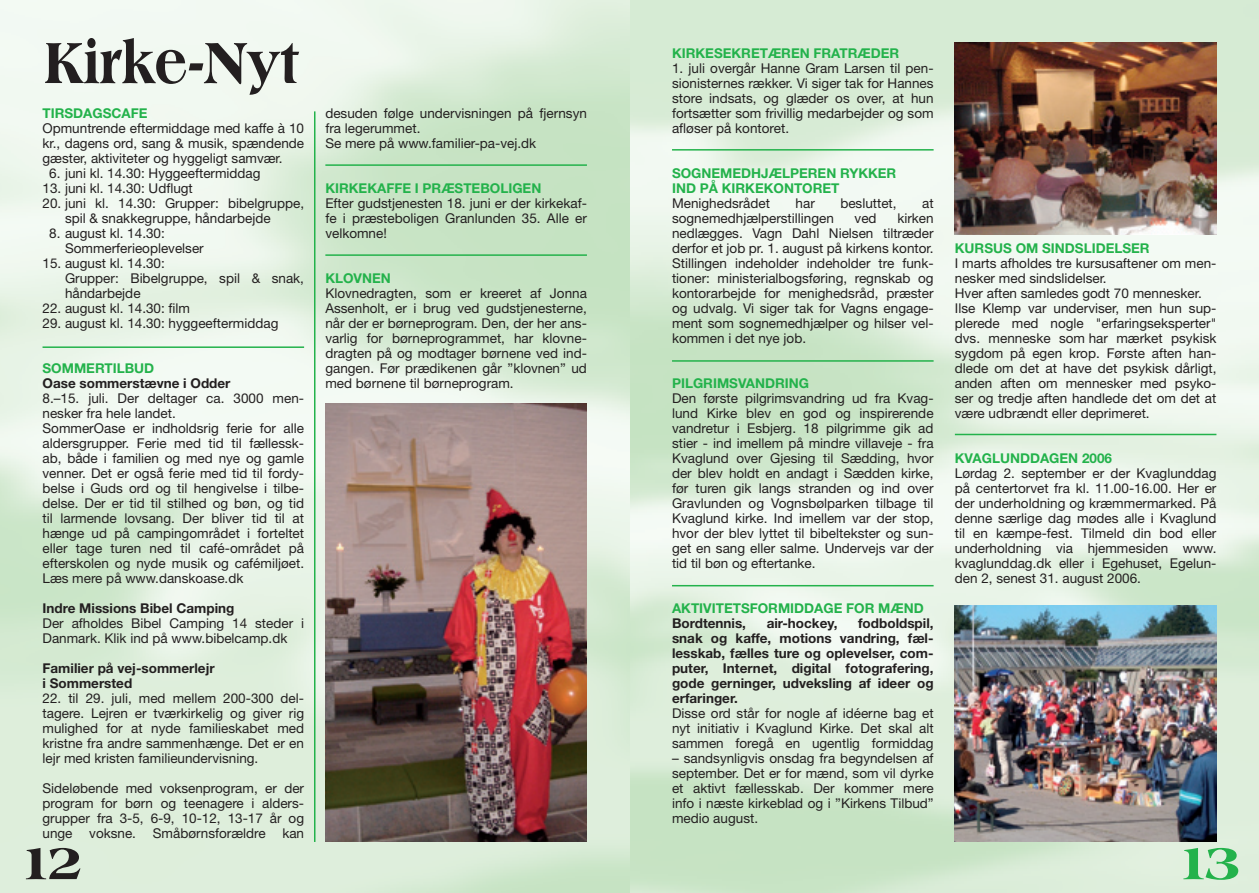
<style>
.page{position:relative;width:1259px;height:893px;background:#fff}
.page>*{position:absolute;margin:0;border:0;box-sizing:border-box;transform-origin:0 0}
.t1{font:800 62.1px "Americana LT";letter-spacing:-.02em;color:#231f20;scale:.87 1}
.t2{font:800 49.5px "Americana LT";color:#231f20;scale:1.15 1}
.t3{font:800 49.5px "Americana LT";color:#23b24b;scale:1.15 1}
.t4{font:13.5px/15px "Helvetica Neue LT";color:#231f20;text-align:justify}
.t5{font:700 13.5px/15px "Helvetica Neue LT";color:#231f20}
.t6{font:700 13.5px "Helvetica Neue LT";color:#23b24b}
</style>
<div class="page">
<img style="left:0;top:0;width:1259px;height:893px">
<hr style="left:314px;top:111px;width:1px;height:731px;background:#23b24b">
<hr style="left:43px;top:346px;width:261px;height:2px;background:#23b24b">
<hr style="left:325px;top:164px;width:262px;height:2px;background:#23b24b">
<hr style="left:325px;top:254px;width:262px;height:2px;background:#23b24b">
<hr style="left:672px;top:585px;width:261px;height:1px;background:#23b24b">
<hr style="left:672px;top:360px;width:261px;height:2px;background:#23b24b">
<hr style="left:955px;top:434px;width:261px;height:1px;background:#23b24b">
<hr style="left:672px;top:149px;width:261px;height:2px;background:#23b24b">
<img style="left:955px;top:606px;width:261px;height:236px">
<img style="left:955px;top:42px;width:261px;height:193px">
<img style="left:325px;top:403px;width:262px;height:439px">
<h1 class="t1" style="left:43px;top:26px;width:296px">Kirke-Nyt</h1>
<p class="t6" style="left:672px;top:44px;width:151px">Kirkesekretæren fratr</p>
<p class="t6" style="left:857px;top:44px;width:39px">æder</p>
<p class="t4" style="left:672px;top:60px;width:263px">1. juli overgår Hanne Gram Larsen til pen&shy;sionisternes rækker. Vi siger tak for Hannes store indsats, og glæder os over, at hun fortsætter som frivillig medarbejder og som afløser på kontoret.</p>
<p class="t6" style="left:672px;top:164px;width:20px">Sogn</p>
<p class="t6" style="left:711px;top:164px;width:40px">emedhj</p>
<p class="t6" style="left:769px;top:164px;width:124px">ælperen rykker</p>
<p class="t6" style="left:672px;top:179px;width:9px">ind</p>
<p class="t6" style="left:700px;top:179px;width:32px">på kirk</p>
<p class="t6" style="left:755px;top:179px;width:20px">ekontor</p>
<p class="t6" style="left:822px;top:179px;width:15px">et</p>
<p class="t4" style="left:672px;top:195px;width:100px">Menighedsrådet</p>
<p class="t4" style="left:795px;top:195px;width:21px">har</p>
<p class="t4" style="left:840px;top:195px;width:58px">besluttet,</p>
<p class="t4" style="left:922px;top:195px;width:13px">at</p>
<p class="t4" style="left:672px;top:210px;width:163px">sognemedhjælperstillingen</p>
<p class="t4" style="left:854px;top:210px;width:24px">ved</p>
<p class="t4" style="left:325px;top:105px;width:263px;text-align:left">desuden følge undervisningen på fjernsyn fra legerummet.<br>Se mere på www.familier-pa-vej.dk</p>
<p class="t6" style="left:325px;top:179px;width:52px">Kirkekaff</p>
<p class="t6" style="left:402px;top:179px;width:138px">e i Præsteboligen</p>
<p class="t4" style="left:325px;top:195px;width:263px">Efter gudstjenesten 18. juni er der kirkekaf&shy;fe i præsteboligen Granlunden 35. Alle er velkomne!</p>
<p class="t6" style="left:325px;top:269px;width:28px">Klovn</p>
<p class="t6" style="left:372px;top:269px;width:18px">en</p>
<p class="t4" style="left:325px;top:285px;width:263px">Klovnedragten, som er kreeret af Jonna Assenholt, er i brug ved gudstjenesterne, når der er børneprogram. Den, der her ans&shy;varlig for børneprogrammet, har klovne&shy;dragten på og modtager børnene ved ind&shy;gangen. Før prædikenen går ”klovnen” ud med børnene til børneprogram.</p>
<p class="t6" style="left:43px;top:104px;width:18px">Tirsdags</p>
<p class="t6" style="left:112px;top:104px;width:38px">Cafe</p>
<p class="t4" style="left:43px;top:120px;width:263px">Opmuntrende eftermiddage med kaffe à 10 kr., dagens ord, sang &amp; musik, spændende gæster, aktiviteter og hyggeligt samvær.</p>
<p class="t4" style="left:49px;top:165px;width:213px">6. juni kl. 14.30: Hyggeeftermiddag</p>
<p class="t4" style="left:43px;top:180px;width:152px">13. juni kl. 14.30: Udflugt</p>
<p class="t4" style="left:65px;top:195px;width:240px;text-indent:-23px">20. juni kl. 14.30: Grupper: bibelgruppe, spil &amp; snakkegruppe, håndarbejde</p>
<p class="t4" style="left:65px;top:225px;width:140px;text-indent:-16px">8. august kl. 14.30:<br>Sommerferieoplevelser</p>
<p class="t4" style="left:65px;top:255px;width:240px;text-align:left;text-indent:-23px">15. august kl. 14.30:<br>Grupper: Bibelgruppe, spil &amp; snak, håndarbejde</p>
<p class="t4" style="left:43px;top:300px;width:149px">22. august kl. 14.30: film</p>
<p class="t4" style="left:43px;top:315px;width:237px">29. august kl. 14.30: hyggeeftermiddag</p>
<p class="t6" style="left:43px;top:359px;width:21px">Somm</p>
<p class="t6" style="left:86px;top:359px;width:49px">erti lbud</p>
<p class="t5" style="left:43px;top:375px;width:189px">Oase sommerstævne i Odder</p>
<p class="t4" style="left:43px;top:390px;width:263px;text-align:left">8.–15. juli. Der deltager ca. 3000 men&shy;nesker fra hele landet.<br>SommerOase er indholdsrig ferie for alle aldersgrupper. Ferie med tid til fællessk&shy;ab, både i familien og med nye og gamle venner. Det er også ferie med tid til fordy&shy;belse i Guds ord og til hengivelse i tilbe&shy;delse. Der er tid til stilhed og bøn, og tid til larmende lovsang. Der bliver tid til at hænge ud på campingområdet i forteltet eller tage turen ned til café-området på efterskolen og nyde musik og cafémiljøet.<br>Læs mere på www.danskoase.dk</p>
<p class="t5" style="left:43px;top:600px;width:193px">Indre Missions Bibel Camping</p>
<p class="t4" style="left:43px;top:615px;width:263px">Der afholdes Bibel Camping 14 steder i<br>Danmark. Klik ind på www.bibelcamp.dk</p>
<p class="t5" style="left:43px;top:660px;width:174px">Familier på vej-sommerlejr i Sommersted</p>
<p class="t4" style="left:43px;top:690px;width:263px">22. til 29. juli, med mellem 200-300 del&shy;tagere. Lejren er tværkirkelig og giver rig mulighed for at nyde familieskabet med kristne fra andre sammenhænge. Det er en lejr med kristen familieundervisning.</p>
<p class="t4" style="left:43px;top:780px;width:263px">Sideløbende med voksenprogram, er der program for børn og teenagere i alders&shy;grupper fra 3-5, 6-9, 10-12, 13-17 år og unge voksne. Småbørnsforældre kan</p>
<p class="t4" style="left:672px;top:210px;width:263px;text-indent:225px">kirken nedlægges. Vagn Dahl Nielsen tiltræder derfor et job pr. 1. august på kirkens kontor.<br>Stillingen indeholder indeholder tre funk&shy;tioner: ministerialbogsføring, regnskab og kontorarbejde for menighedsråd, præster og udvalg. Vi siger tak for Vagns engage&shy;ment som sognemedhjælper og hilser vel&shy;kommen i det nye job.</p>
<p class="t6" style="left:672px;top:374px;width:31px">Pilgrimsvandring</p>
<p class="t4" style="left:672px;top:390px;width:263px">Den første pilgrimsvandring ud fra Kvag&shy;lund Kirke blev en god og inspirerende vandretur i Esbjerg. 18 pilgrimme gik ad stier - ind imellem på mindre villaveje - fra Kvaglund over Gjesing til Sædding, hvor der blev holdt en andagt i Sædden kirke, før turen gik langs stranden og ind over Gravlunden og Vognsbølparken tilbage til Kvaglund kirke. Ind imellem var der stop, hvor der blev lyttet til bibeltekster og sun&shy;get en sang eller salme. Undervejs var der tid til bøn og eftertanke.</p>
<p class="t6" style="left:672px;top:599px;width:18px">Aktivit</p>
<p class="t6" style="left:724px;top:599px;width:19px">etsformiddag</p>
<p class="t6" style="left:834px;top:599px;width:23px">e for</p>
<p class="t6" style="left:878px;top:599px;width:36px">mænd</p>
<p class="t5" style="left:672px;top:615px;width:76px">Bordtennis,</p>
<p class="t5" style="left:766px;top:615px;width:72px">air-hockey,</p>
<p class="t5" style="left:672px;top:615px;width:263px;text-align:justify;text-indent:186px">fodboldspil, snak og kaffe, motions vandring, fæl&shy;lesskab, fælles ture og oplevelser, com&shy;puter, Internet, digital fotografering, gode gerninger, udveksling af ideer og erfaringer.</p>
<p class="t4" style="left:672px;top:705px;width:263px">Disse ord står for nogle af idéerne bag et nyt initiativ i Kvaglund Kirke. Det skal alt sammen foregå en ugentlig formiddag</p>
<p class="t4" style="left:672px;top:750px;width:263px">– sandsynligvis onsdag fra begyndelsen af september. Det er for mænd, som vil dyrke et aktivt fællesskab. Der kommer mere info i næste kirkeblad og i ”Kirkens Tilbud” medio august.</p>
<p class="t6" style="left:955px;top:239px;width:20px">Kursus</p>
<p class="t6" style="left:1015px;top:239px;width:36px">om sinds</p>
<p class="t6" style="left:1083px;top:239px;width:63px">lidelser</p>
<p class="t4" style="left:955px;top:255px;width:263px;text-align:left">I marts afholdes tre kursusaftener om men&shy;nesker med sindslidelser.<br>Hver aften samledes godt 70 mennesker.<br>Ilse Klemp var underviser, men hun sup&shy;plerede med nogle "erfaringseksperter" dvs. menneske som har mærket psykisk sygdom på egen krop. Første aften han&shy;dlede om det at have det psykisk dårligt, anden aften om mennesker med psyko&shy;ser og tredje aften handlede det om det at være udbrændt eller deprimeret.</p>
<p class="t6" style="left:955px;top:449px;width:20px">Kvag</p>
<p class="t6" style="left:992px;top:449px;width:19px">lunddag</p>
<p class="t6" style="left:1059px;top:449px;width:54px">en 2006</p>
<p class="t4" style="left:955px;top:465px;width:263px">Lørdag 2. september er der Kvaglunddag på centertorvet fra kl. 11.00-16.00. Her er der underholdning og kræmmermarked. På denne særlige dag mødes alle i Kvaglund til en kæmpe-fest. Tilmeld din bod eller underholdning via hjemmesiden www. kvaglunddag.dk eller i Egehuset, Egelun&shy;den 2, senest 31. august 2006.</p>
<h2 class="t2" style="left:17px;top:833px;width:54px">12</h2>
<h2 class="t3" style="left:1174px;top:833px;width:56px">13</h2>
</div>
